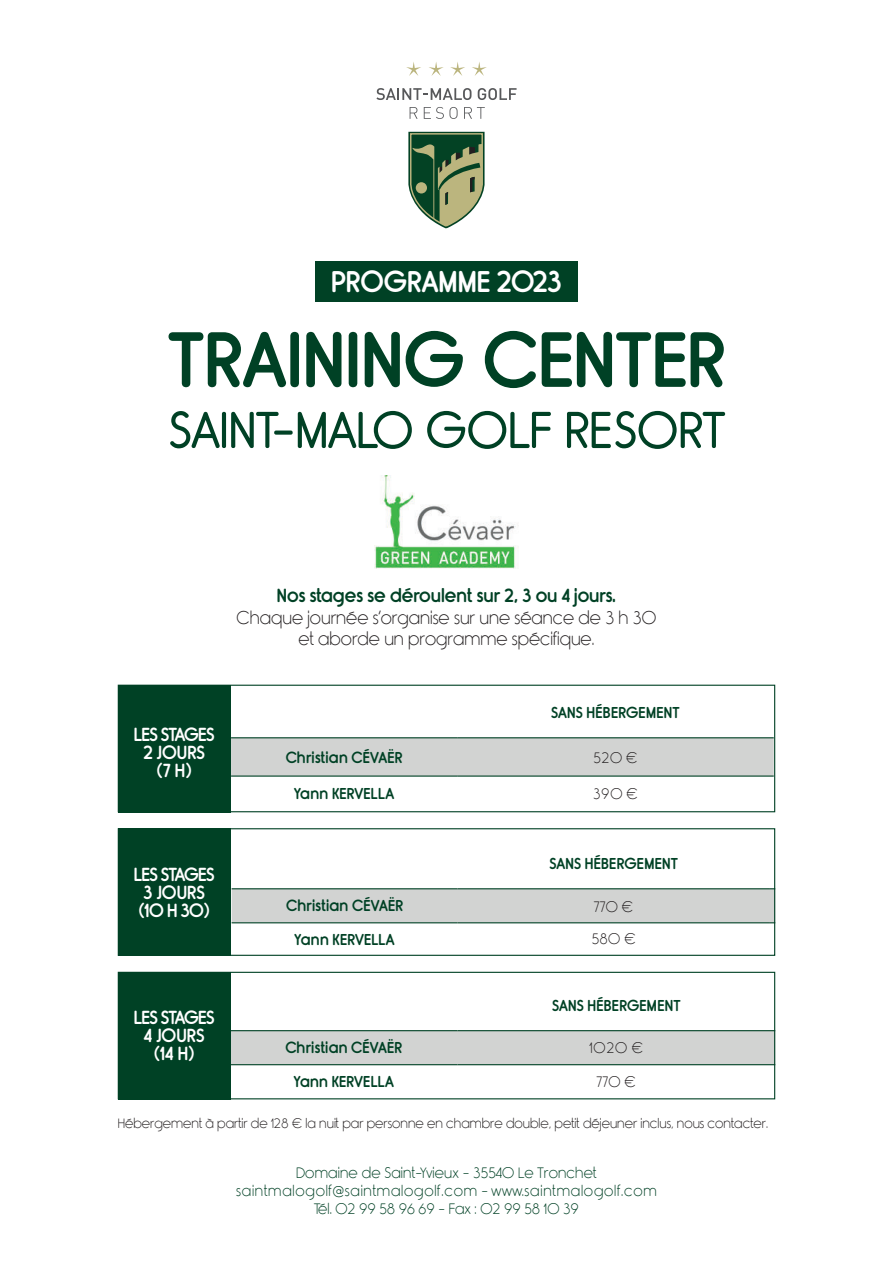
<style>
.page{position:relative;width:893px;height:1263px;background:#fff}
.page>*{position:absolute;margin:0;border:0;box-sizing:border-box;transform-origin:0 0}
.t1{font:75px "Rimouski Sb";color:#004125}
.t2{font:51px "Rimouski";color:#004125}
.t3{font:28.5px "Rimouski Sb";color:#fff}
.t4{font:300 18px/21.6px "Rimouski";color:#231f20;text-align:center}
.t5{font:18px/18px "Rimouski Sb";letter-spacing:-.03em;color:#fff;text-align:center}
.t6{font:18px "Rimouski Sb";color:#004125}
.t7{font:15px "Rimouski Sb";letter-spacing:.02em;color:#004125}
.t8{font:300 15px/18px "Rimouski";letter-spacing:.035em;color:#004125;text-align:center}
.t9{font:300 15px "Rimouski";letter-spacing:.05em;color:#231f20}
.t10{font:300 13.5px "Rimouski";color:#231f20}
</style>
<div class="page">
<div style="left:315px;top:261px;width:262px;height:40px;background:#004125"></div>
<svg style="left:450px;top:62px;width:15px;height:14px"></svg>
<svg style="left:429px;top:62px;width:15px;height:14px"></svg>
<svg style="left:472px;top:62px;width:15px;height:14px"></svg>
<svg style="left:406px;top:62px;width:15px;height:14px"></svg>
<svg style="left:408px;top:132px;width:77px;height:97px;background:#738b69"></svg>
<svg style="left:376px;top:88px;width:95px;height:12px"></svg>
<svg style="left:478px;top:88px;width:39px;height:12px"></svg>
<svg style="left:410px;top:107px;width:8px;height:12px"></svg>
<svg style="left:424px;top:107px;width:34px;height:12px"></svg>
<svg style="left:464px;top:107px;width:21px;height:12px"></svg>
<div style="left:231px;top:738px;width:542px;height:37px;background:#d2d3d2"></div>
<hr style="left:231px;top:737px;width:226px;height:1px;background:#004125">
<hr style="left:457px;top:737px;width:317px;height:1px;background:#004125">
<hr style="left:231px;top:775px;width:226px;height:2px;background:#004125">
<hr style="left:457px;top:775px;width:317px;height:2px;background:#004125">
<svg style="left:232px;top:888px;width:541px;height:36px;background:#c5cac8"></svg>
<div style="left:231px;top:1031px;width:542px;height:35px;background:#d2d3d2"></div>
<hr style="left:230px;top:1030px;width:228px;height:1px;background:#004125">
<hr style="left:458px;top:1030px;width:317px;height:1px;background:#004125">
<hr style="left:230px;top:1064px;width:228px;height:1px;background:#004125">
<hr style="left:458px;top:1064px;width:317px;height:1px;background:#004125">
<div style="left:118px;top:685px;width:113px;height:127px;background:#004125"></div>
<div style="left:118px;top:828px;width:113px;height:128px;background:#004125"></div>
<div style="left:118px;top:972px;width:113px;height:127px;background:#004125"></div>
<img style="left:375px;top:476px;width:143px;height:93px">
<div style="left:118px;top:828px;width:657px;height:128px;border:1px solid #004125"></div>
<div style="left:118px;top:685px;width:657px;height:127px;border:1px solid #004125"></div>
<div style="left:118px;top:972px;width:657px;height:127px;border:1px solid #004125"></div>
<h3 class="t3" style="left:331px;top:269px;width:232px">PROGRAMME 2023</h3>
<h1 class="t1" style="left:168px;top:326px;width:558px">TRAINING CENTER</h1>
<h2 class="t2" style="left:168px;top:409px;width:558px">SAINT-MALO GOLF RESORT</h2>
<p class="t6" style="left:277px;top:587px;width:341px">Nos stages se déroulent sur 2, 3 ou 4 jours.</p>
<p class="t4" style="left:236px;top:608px;width:421px">Chaque journée s’organise sur une séance de 3 h 30 et aborde un programme spécifique.</p>
<p class="t5" style="left:134px;top:726px;width:82px">LES STAGES<br>2 JOURS<br>(7 H)</p>
<p class="t5" style="left:134px;top:867px;width:82px;text-align:left">LES STAGES<br>3 JOURS (10 H 30)</p>
<p class="t5" style="left:134px;top:1010px;width:82px">LES STAGES<br>4 JOURS (14 H)</p>
<p class="t7" style="left:551px;top:706px;width:130px">SANS HÉBERGEMENT</p>
<p class="t7" style="left:286px;top:750px;width:118px">Christian CÉVAËR</p>
<p class="t9" style="left:593px;top:751px;width:46px">520 €</p>
<p class="t7" style="left:294px;top:786px;width:102px">Yann KERVELLA</p>
<p class="t9" style="left:593px;top:786px;width:46px">390 €</p>
<p class="t7" style="left:549px;top:857px;width:130px">SANS HÉBERGEMENT</p>
<p class="t7" style="left:286px;top:899px;width:118px">Christian CÉVAËR</p>
<p class="t9" style="left:594px;top:900px;width:40px">770 €</p>
<p class="t7" style="left:294px;top:932px;width:102px">Yann KERVELLA</p>
<p class="t9" style="left:592px;top:932px;width:45px">580 €</p>
<p class="t7" style="left:552px;top:998px;width:130px">SANS HÉBERGEMENT</p>
<p class="t7" style="left:285px;top:1041px;width:118px">Christian CÉVAËR</p>
<p class="t9" style="left:590px;top:1042px;width:55px">1020 €</p>
<p class="t7" style="left:294px;top:1075px;width:102px">Yann KERVELLA</p>
<p class="t9" style="left:597px;top:1076px;width:40px">770 €</p>
<p class="t10" style="left:118px;top:1116px;width:652px">Hébergement à partir de 128 € la nuit par personne en chambre double, petit déjeuner inclus, nous contacter.</p>
<p class="t8" style="left:236px;top:1165px;width:422px">Domaine de Saint-Yvieux - 35540 Le Tronchet saintmalogolf@saintmalogolf.com - www.saintmalogolf.com<br>Tél. 02 99 58 96 69 - Fax : 02 99 58 10 39</p>
</div>
